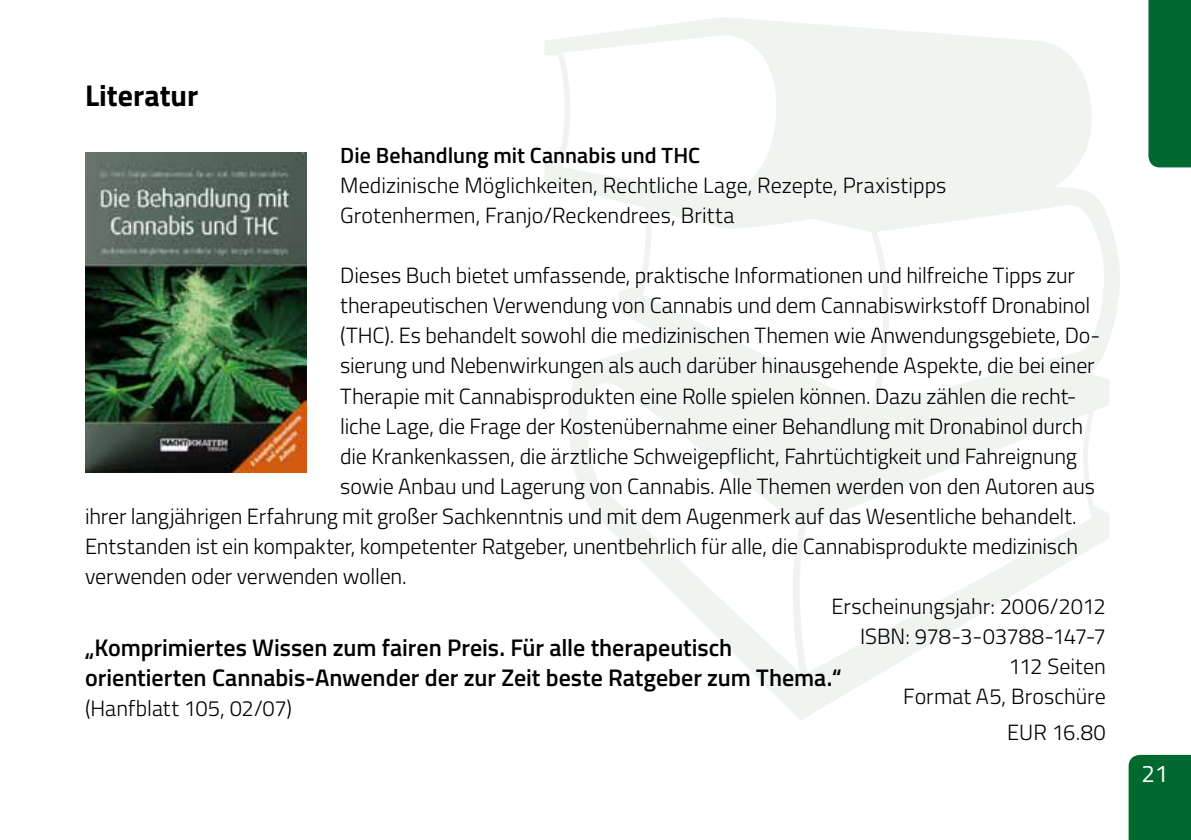
<style>
.page{position:relative;width:1191px;height:840px;background:#fff}
.page>*{position:absolute;margin:0;border:0;box-sizing:border-box;transform-origin:0 0}
.t1{font:700 30px "Titillium Web";color:#000}
.t2{font:600 24px/30px "Titillium Web";color:#000}
.t3{font:24px "Titillium Web";color:#fff}
.t4{font:300 22px/30px "Titillium Web";letter-spacing:-.01em;color:#000}
.t5{font:600 22px "Titillium Web";color:#000}
</style>
<div class="page">
<div style="left:1148px;top:0;width:43px;height:167px;background:#006930"></div>
<svg style="left:545px;top:17px;width:575px;height:703px"></svg>
<img style="left:85px;top:152px;width:221px;height:320px">
<div style="left:1128px;top:754px;width:63px;height:85px;background:#006930"></div>
<h1 class="t1" style="left:85px;top:73px;width:115px">Literatur</h1>
<p class="t5" style="left:340px;top:139px;width:361px">Die Behandlung mit Cannabis und THC</p>
<p class="t4" style="left:340px;top:169px;width:608px">Medizinische Möglichkeiten, Rechtliche Lage, Rezepte, Praxistipps<br>Grotenhermen, Franjo/Reckendrees, Britta</p>
<p class="t4" style="left:340px;top:259px;width:736px">Dieses Buch bietet umfassende, praktische Informationen und hilfreiche Tipps zur</p>
<p class="t4" style="left:340px;top:289px;width:751px">therapeutischen Verwendung von Cannabis und dem Cannabiswirkstoff Dronabinol</p>
<p class="t4" style="left:340px;top:319px;width:761px">(THC). Es behandelt sowohl die medizinischen Themen wie Anwendungsgebiete, Do-</p>
<p class="t4" style="left:340px;top:349px;width:756px">sierung und Nebenwirkungen als auch darüber hinausgehende Aspekte, die bei einer</p>
<p class="t4" style="left:340px;top:379px;width:738px">Therapie mit Cannabisprodukten eine Rolle spielen können. Dazu zählen die recht-</p>
<p class="t4" style="left:340px;top:409px;width:744px">liche Lage, die Frage der Kostenübernahme einer Behandlung mit Dronabinol durch</p>
<p class="t4" style="left:340px;top:439px;width:738px">die Krankenkassen, die ärztliche Schweigepflicht, Fahrtüchtigkeit und Fahreignung</p>
<p class="t4" style="left:340px;top:469px;width:756px">sowie Anbau und Lagerung von Cannabis. Alle Themen werden von den Autoren aus</p>
<p class="t4" style="left:85px;top:499px;width:993px">ihrer langjährigen Erfahrung mit großer Sachkenntnis und mit dem Augenmerk auf das Wesentliche behandelt.</p>
<p class="t4" style="left:85px;top:529px;width:994px">Entstanden ist ein kompakter, kompetenter Ratgeber, unentbehrlich für alle, die Cannabisprodukte medizinisch</p>
<p class="t4" style="left:85px;top:559px;width:323px">verwenden oder verwenden wollen.</p>
<p class="t4" style="left:831px;top:589px;width:276px">Erscheinungsjahr: 2006/2012</p>
<p class="t4" style="left:860px;top:619px;width:247px">ISBN: 978-3-03788-147-7</p>
<p class="t4" style="left:1008px;top:649px;width:99px">112 Seiten</p>
<p class="t4" style="left:903px;top:679px;width:204px">Format A5, Broschüre</p>
<p class="t4" style="left:1007px;top:715px;width:100px">EUR 16.80</p>
<p class="t2" style="left:85px;top:630px;width:758px">„Komprimiertes Wissen zum fairen Preis. Für alle therapeutisch orientierten Cannabis-Anwender der zur Zeit beste Ratgeber zum Thema.“</p>
<p class="t4" style="left:85px;top:691px;width:208px">(Hanfblatt 105, 02/07)</p>
<p class="t3" style="left:1141px;top:755px;width:28px">21</p>
</div>
